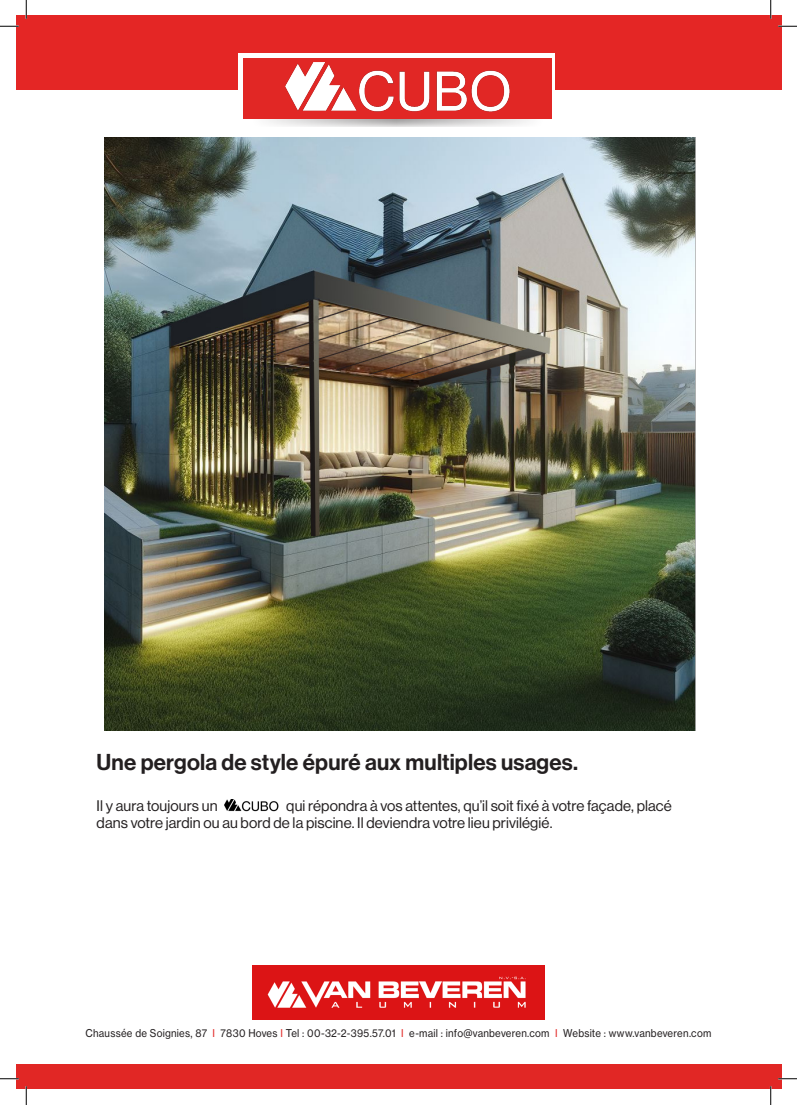
<style>
.page{position:relative;width:797px;height:1105px;background:#fff}
.page>*{position:absolute;margin:0;border:0;box-sizing:border-box;transform-origin:0 0}
.t1{font:22.5px "N Haas Grotesk DS Pro 65 Md";letter-spacing:.01em;color:#231f20}
.t2{font:15px/17.5px "N Haas Grotesk DS Pro 55 Rg";letter-spacing:.005em;color:#231f20}
.t3{font:10.62px "N Haas Grotesk TX Pro 55 Rg";letter-spacing:.02em;color:#231f20;scale:.92 1}
.s1{color:#e12725}
</style>
<div class="page">
<div style="left:16px;top:1064px;width:765px;height:25px;background:#e12725"></div>
<img style="left:224px;top:799px;width:54px;height:13px">
<div style="left:16px;top:16px;width:765px;height:74px;background:#e42625"></div>
<div style="left:238px;top:53px;width:317px;height:66px;background:#fff"></div>
<svg style="left:267px;top:119px;width:263px;height:8px"></svg>
<div style="left:242px;top:58px;width:309px;height:61px;background:#e12725"></div>
<img style="left:285px;top:62px;width:225px;height:50px">
<img style="left:253px;top:966px;width:291px;height:53px">
<img style="left:105px;top:137px;width:590px;height:594px">
<svg style="left:0;top:25px;width:19px;height:2px"></svg>
<svg style="left:778px;top:25px;width:19px;height:2px"></svg>
<svg style="left:0;top:1078px;width:19px;height:1px"></svg>
<svg style="left:778px;top:1078px;width:19px;height:1px"></svg>
<svg style="left:25px;top:0;width:2px;height:19px"></svg>
<svg style="left:25px;top:1086px;width:2px;height:19px"></svg>
<svg style="left:770px;top:0;width:1px;height:19px"></svg>
<svg style="left:770px;top:1086px;width:1px;height:19px"></svg>
<p class="t1" style="left:97px;top:749px;width:483px">Une pergola de style épuré aux multiples usages.</p>
<p class="t2" style="left:97px;top:797px;width:123px">Il y aura toujours un</p>
<p class="t2" style="left:97px;top:797px;width:576px;text-indent:190px">qui répondra à vos attentes, qu’il soit fixé à votre façade, placé dans votre jardin ou au bord de la piscine. Il deviendra votre lieu privilégié.</p>
<p class="t3" style="left:86px;top:1027px;width:681px">Chaussée de Soignies, 87 <span class="s1">I</span> 7830 Hoves <span class="s1">I</span> Tel : 00-32-2-395.57.01 <span class="s1">I</span> e-mail : info@vanbeveren.com <span class="s1">I</span> Website : www.vanbeveren.com</p>
</div>
